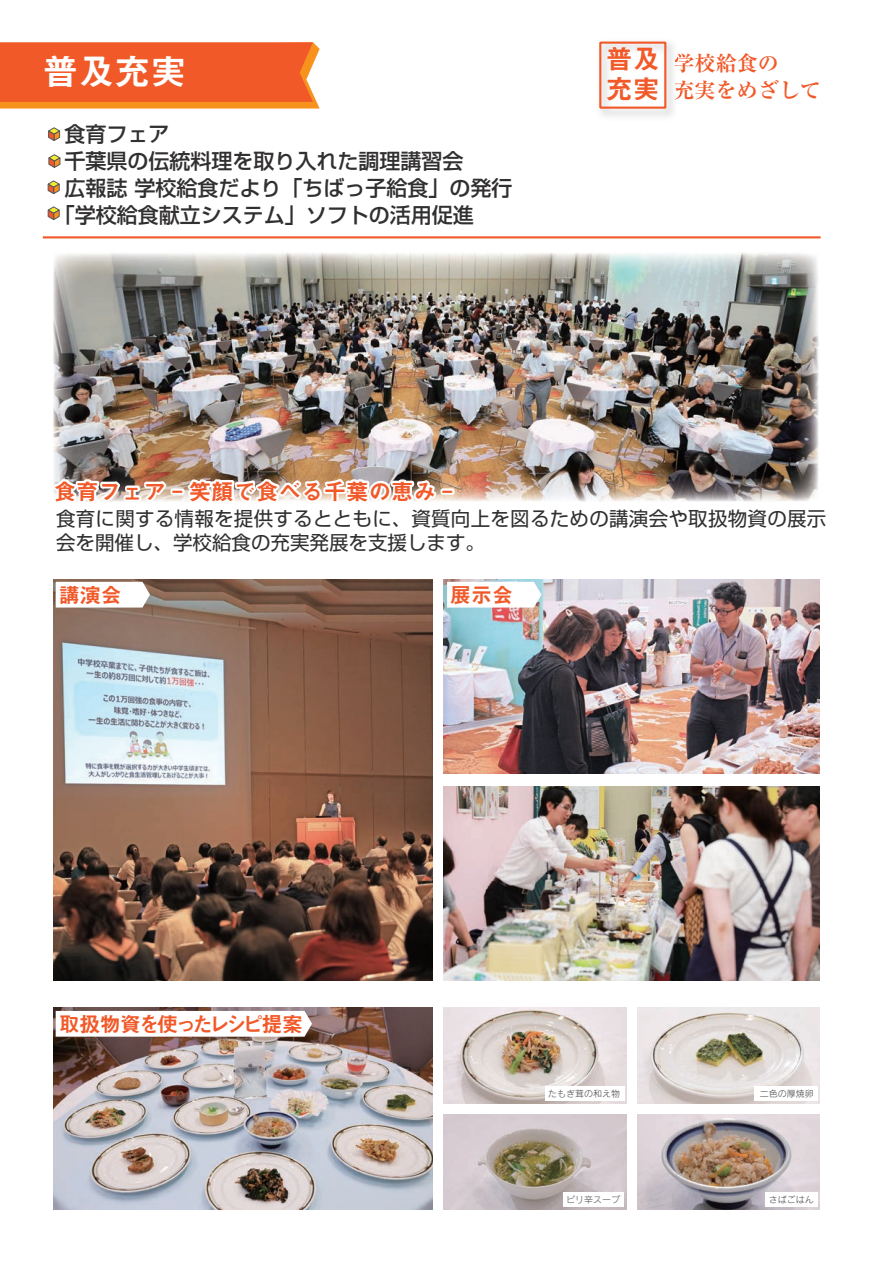
<style>
.page{position:relative;width:893px;height:1263px;background:#fff}
.page>*{position:absolute;margin:0;border:0;box-sizing:border-box;transform-origin:0 0}
.t1{font:36px "Midashi Go Pro MB31";color:#fff}
.t2{font:27px/30px "Midashi Go Pro MB31";color:#f15929}
.t3{font:22.5px "Midashi Go Pro MB31";color:#f15929}
.t4{font:500 21px "Shin Go Pro";color:#312f30}
.t5{font:21px "Midashi Go Pro MB31";letter-spacing:-.12em;color:#f15929}
.t6{font:700 21px "Ryumin Pro";color:#f15929}
.t7{font:21px "Midashi Go Pro MB31";letter-spacing:-.06em;color:#f15929}
.t8{font:19.5px/24px "Shin Go Pro";letter-spacing:.015em;color:#312f30}
.t9{font:9px "Rodin Pro M";color:#57585a}
</style>
<div class="page">
<img style="left:53px;top:1008px;width:379px;height:201px">
<img style="left:444px;top:1008px;width:182px;height:95px">
<img style="left:444px;top:1114px;width:182px;height:95px">
<img style="left:637px;top:1008px;width:183px;height:95px">
<img style="left:637px;top:1114px;width:183px;height:95px">
<img style="left:444px;top:579px;width:376px;height:194px">
<img style="left:444px;top:786px;width:376px;height:195px">
<img style="left:53px;top:579px;width:379px;height:402px">
<img style="left:53px;top:252px;width:765px;height:250px">
<div style="left:545px;top:1086px;width:79px;height:15px;background:#fff"></div>
<div style="left:755px;top:1086px;width:63px;height:15px;background:#fff"></div>
<div style="left:765px;top:1192px;width:53px;height:15px;background:#fff"></div>
<div style="left:564px;top:1192px;width:60px;height:15px;background:#fff"></div>
<hr style="left:43px;top:236px;width:778px;height:2px;background:#f15929">
<img style="left:600px;top:41px;width:75px;height:76px">
<img style="left:675px;top:53px;width:6px;height:18px">
<img style="left:674px;top:80px;width:7px;height:20px">
<div style="left:599px;top:42px;width:67px;height:67px;border:2px solid #f15929"></div>
<svg style="left:0;top:42px;width:320px;height:67px;background:#f2632c"></svg>
<svg style="left:56px;top:582px;width:94px;height:25px"></svg>
<svg style="left:56px;top:1011px;width:256px;height:26px"></svg>
<svg style="left:447px;top:582px;width:94px;height:25px"></svg>
<svg style="left:48px;top:127px;width:12px;height:14px"></svg>
<svg style="left:47px;top:180px;width:13px;height:14px"></svg>
<svg style="left:48px;top:154px;width:13px;height:14px"></svg>
<svg style="left:47px;top:206px;width:13px;height:14px"></svg>
<img style="left:53px;top:417px;width:117px;height:85px">
<div style="left:170px;top:488px;width:15px;height:7px;border:4px solid #fff"></div>
<img style="left:181px;top:439px;width:259px;height:63px">
<div style="left:440px;top:488px;width:15px;height:7px;border:4px solid #fff"></div>
<h1 class="t1" style="left:43px;top:43px;width:146px">普及充実</h1>
<p class="t4" style="left:64px;top:116px;width:106px">食育フェア</p>
<p class="t4" style="left:64px;top:143px;width:400px">千葉県の伝統料理を取り入れた調理講習会</p>
<p class="t4" style="left:64px;top:170px;width:449px">広報誌 学校給食だより「ちばっ子給食」の発行</p>
<p class="t4" style="left:54px;top:197px;width:421px">「学校給食献立システム」ソフトの活用促進</p>
<p class="t2" style="left:606px;top:41px;width:55px">普及充実</p>
<p class="t6" style="left:674px;top:46px;width:106px">学校給食の</p>
<p class="t6" style="left:674px;top:73px;width:148px">充実をめざして</p>
<p class="t3" style="left:54px;top:473px;width:401px">食育フェア - 笑顔で食べる千葉の恵み -</p>
<p class="t8" style="left:56px;top:504px;width:772px">食育に関する情報を提供するとともに、資質向上を図るための講演会や取扱物資の展示会を開催し、学校給食の充実発展を支援します。</p>
<p class="t7" style="left:59px;top:578px;width:64px">講演会</p>
<p class="t7" style="left:450px;top:578px;width:64px">展示会</p>
<p class="t5" style="left:59px;top:1007px;width:246px">取扱物資を使ったレシピ提案</p>
<p class="t9" style="left:548px;top:1088px;width:73px">たもぎ茸の和え物</p>
<p class="t9" style="left:760px;top:1088px;width:55px">二色の厚焼卵</p>
<p class="t9" style="left:566px;top:1194px;width:55px">ピリ辛スープ</p>
<p class="t9" style="left:769px;top:1194px;width:46px">さばごはん</p>
</div>
